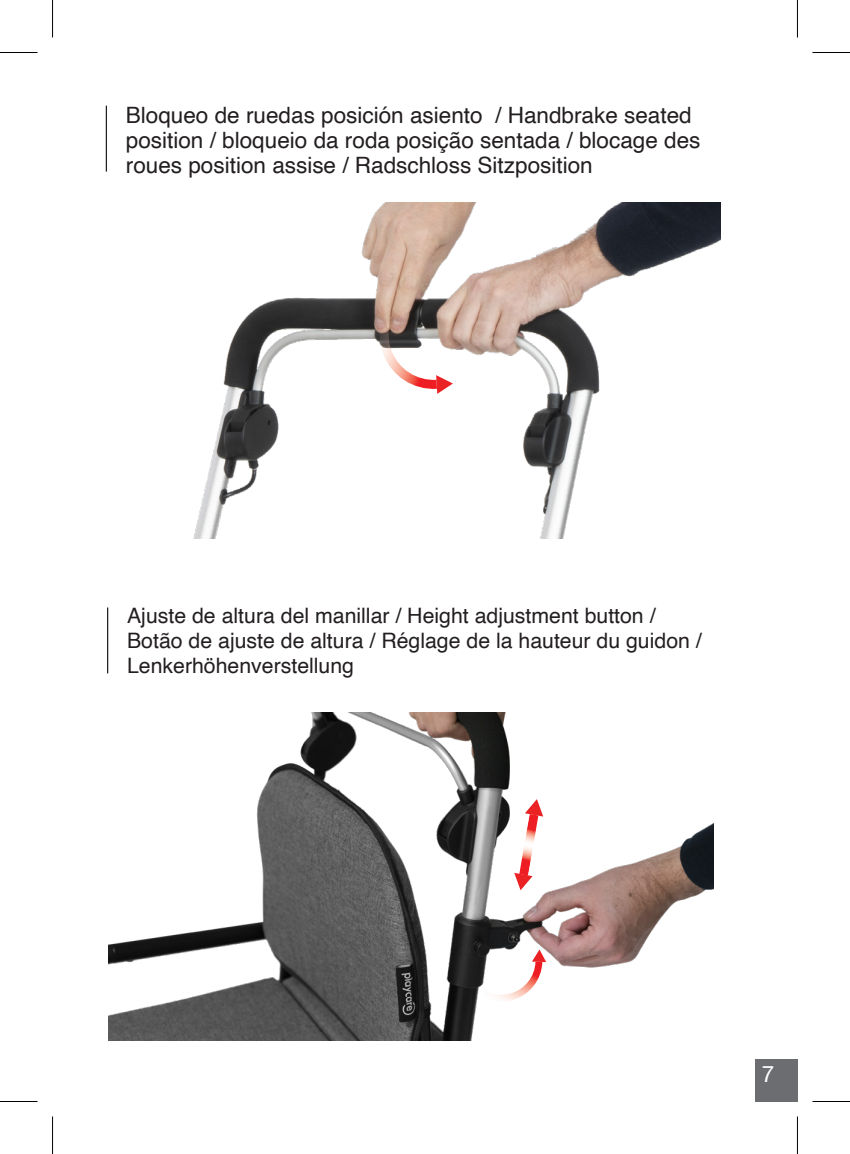
<style>
.page{position:relative;width:850px;height:1154px;background:#fff}
.page>*{position:absolute;margin:0;border:0;box-sizing:border-box;transform-origin:0 0}
.listado{font:22.5px/25px "Helvetica";color:#231f20}
.t1{font:22.5px "Helvetica Neue";color:#fff}
.listado-2{font:21.25px/25px "Helvetica";color:#231f20}
</style>
<div class="page">
<div style="left:754px;top:1059px;width:43px;height:42px;background:#6c6d70"></div>
<hr style="left:106px;top:106px;width:1px;height:66px;background:#231f20">
<img style="left:193px;top:202px;width:527px;height:337px">
<svg style="left:379px;top:316px;width:73px;height:78px"></svg>
<hr style="left:107px;top:607px;width:1px;height:66px;background:#231f20">
<img style="left:108px;top:712px;width:605px;height:329px">
<svg style="left:484px;top:949px;width:62px;height:53px"></svg>
<svg style="left:514px;top:799px;width:29px;height:91px"></svg>
<hr style="left:0;top:52px;width:38px;height:1px;background:#000">
<hr style="left:812px;top:52px;width:37px;height:1px;background:#000">
<hr style="left:0;top:1101px;width:38px;height:1px;background:#000">
<hr style="left:812px;top:1101px;width:37px;height:1px;background:#000">
<hr style="left:52px;top:0;width:1px;height:38px;background:#000">
<hr style="left:52px;top:1116px;width:1px;height:38px;background:#000">
<hr style="left:796px;top:0;width:1px;height:38px;background:#000">
<hr style="left:796px;top:1116px;width:1px;height:38px;background:#000">
<p class="listado" style="left:126px;top:103px;width:576px">Bloqueo de ruedas posición asiento / Handbrake seated position / bloqueio da roda posição sentada / blocage des roues position assise / Radschloss Sitzposition</p>
<p class="listado-2" style="left:127px;top:604px;width:576px">Ajuste de altura del manillar / Height adjustment button /<br>Botão de ajuste de altura / Réglage de la hauteur du guidon /<br>Lenkerhöhenverstellung</p>
<p class="t1" style="left:761px;top:1058px;width:14px">7</p>
</div>
